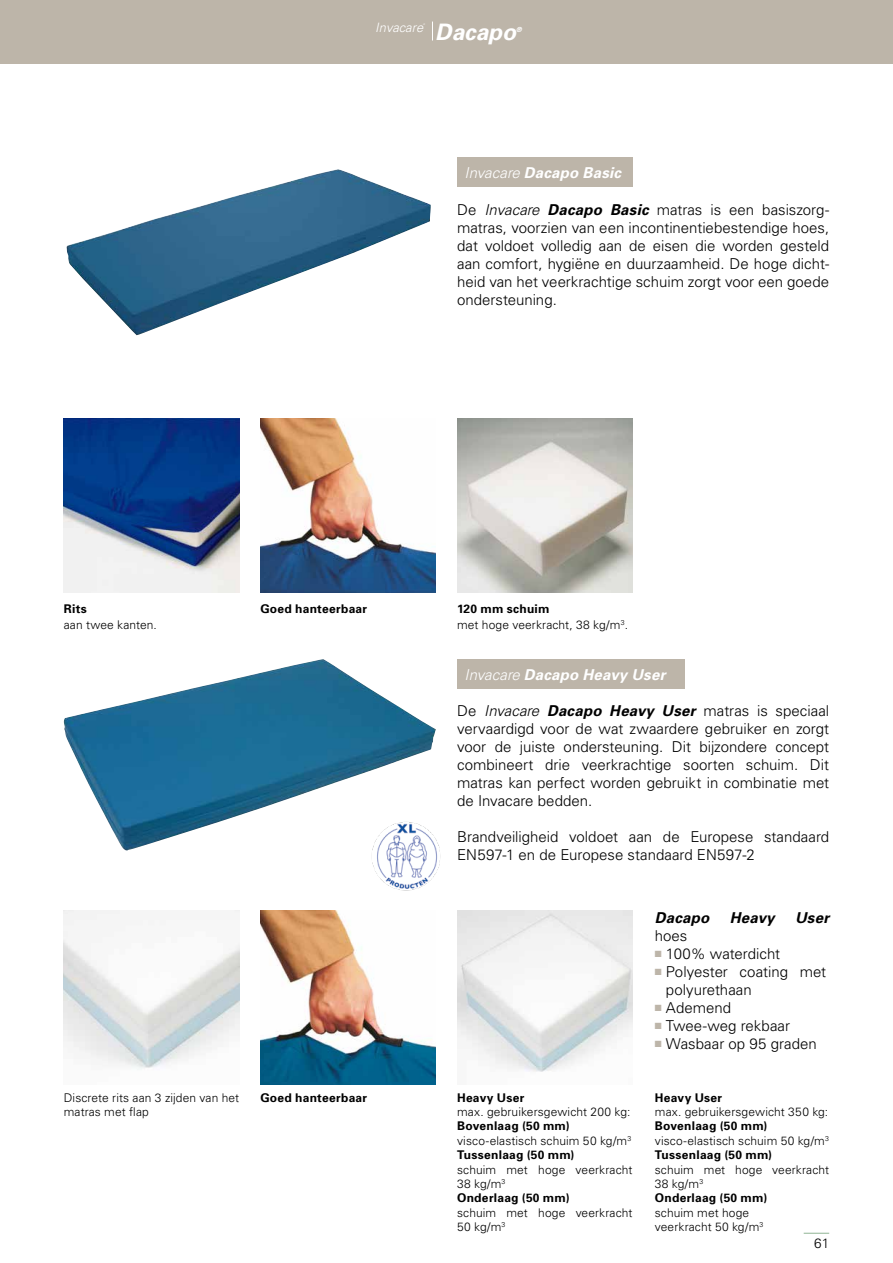
<style>
.page{position:relative;width:893px;height:1263px;background:#fff}
.page>*{position:absolute;margin:0;border:0;box-sizing:border-box;transform-origin:0 0}
.t1{font:italic 700 22.65px "Univers";color:#fff}
.t2{font:300 15px/18px "Univers";color:#000;text-align:justify}
.t3{font:italic 700 15px "Univers";letter-spacing:.015em;color:#fff}
.t4{font:italic 700 15px "Univers";letter-spacing:.015em;color:#000}
.t5{font:300 13.5px "Univers";color:#000}
.t6{font:italic 300 12.9px "Univers";color:#fff}
.t7{font:300 12px/14.4px "Univers";letter-spacing:.01em;color:#000}
.t8{font:700 12px/14.4px "Univers";letter-spacing:.02em;color:#000}
.t9{font:italic 700 7.05px "Univers";color:#fff}
.t10{font:italic 300 2.25px "Univers";color:#fff}
.s1{font-weight:300}
.s2{font-style:italic}
.s3{font-weight:700;font-style:italic}
.s4{font-weight:700}
.s5{color:#bdb5a9}
</style>
<div class="page">
<img style="left:66px;top:169px;width:365px;height:166px">
<div style="left:0;top:0;width:893px;height:64px;background:#bdb5a9"></div>
<div style="left:457px;top:157px;width:176px;height:30px;background:#bdb5a9"></div>
<img style="left:64px;top:659px;width:372px;height:192px">
<div style="left:457px;top:659px;width:228px;height:30px;background:#bdb5a9"></div>
<svg style="left:432px;top:22px;width:1px;height:19px"></svg>
<img style="left:370px;top:819px;width:71px;height:72px">
<img style="left:64px;top:418px;width:175px;height:174px">
<img style="left:260px;top:418px;width:176px;height:174px">
<img style="left:457px;top:418px;width:175px;height:174px">
<img style="left:64px;top:910px;width:175px;height:160px">
<img style="left:260px;top:910px;width:176px;height:175px">
<img style="left:457px;top:910px;width:175px;height:162px">
<svg style="left:804px;top:1233px;width:25px;height:1px"></svg>
<p class="t6" style="left:375px;top:19px;width:49px">Invacare</p>
<p class="t10" style="left:423px;top:23px;width:3px">®</p>
<h1 class="t1" style="left:435px;top:19px;width:82px">Dacapo</h1>
<p class="t9" style="left:516px;top:25px;width:7px">®</p>
<p class="t3" style="left:465px;top:164px;width:158px"><span class="s1">Invacare</span> Dacapo Basic</p>
<p class="t2" style="left:457px;top:200px;width:374px">De <span class="s2">Invacare</span> <span class="s3">Dacapo Basic</span> matras is een basiszorg&shy;matras, voorzien van een incontinentiebestendige hoes, dat voldoet volledig aan de eisen die worden gesteld aan comfort, hygiëne en duurzaamheid. De hoge dicht&shy;heid van het veerkrachtige schuim zorgt voor een goede ondersteuning.</p>
<p class="t8" style="left:64px;top:601px;width:24px">Rits</p>
<p class="t8" style="left:260px;top:601px;width:108px">Goed hanteerbaar</p>
<p class="t7" style="left:64px;top:617px;width:95px">aan twee kanten.</p>
<p class="t7" style="left:64px;top:1090px;width:177px">Discrete rits aan 3 zijden van het</p>
<p class="t8" style="left:260px;top:1090px;width:108px">Goed hanteerbaar</p>
<p class="t7" style="left:64px;top:1104px;width:87px">matras met flap</p>
<p class="t7" style="left:457px;top:600px;width:173px;line-height:16.5px"><span class="s4">120 mm schuim<br></span>met hoge veerkracht, 38 kg/m<sup>3</sup>.</p>
<p class="t3" style="left:465px;top:665px;width:202px"><span class="s1">Invacare</span> Dacapo Heavy User</p>
<p class="t2" style="left:457px;top:702px;width:374px">De <span class="s2">Invacare</span> <span class="s3">Dacapo Heavy User</span> matras is speciaal vervaardigd voor de wat zwaardere gebruiker en zorgt voor de juiste ondersteuning. Dit bijzondere concept combineert drie veerkrachtige soorten schuim. Dit matras kan perfect worden gebruikt in combinatie met de Invacare bedden.</p>
<p class="t2" style="left:457px;top:828px;width:374px">Brandveiligheid voldoet aan de Europese standaard<br>EN597-1 en de Europese standaard EN597-2</p>
<p class="t8" style="left:457px;top:1090px;width:69px">Heavy User</p>
<p class="t7" style="left:457px;top:1104px;width:175px">max. gebruikersgewicht 200 kg:</p>
<p class="t8" style="left:457px;top:1118px;width:176px">Bovenlaag (50 mm) <span class="s1">visco-elastisch schuim 50 kg/m</span><sup>3<br></sup>Tussenlaag (50 mm)</p>
<p class="t7" style="left:457px;top:1162px;width:177px">schuim met hoge veerkracht<br>38 kg/m<sup>3<br></sup><span class="s4">Onderlaag (50 mm)</span></p>
<p class="t7" style="left:457px;top:1205px;width:177px">schuim met hoge veerkracht<br>50 kg/m<sup>3</sup></p>
<p class="t4" style="left:655px;top:908px;width:56px">Dacapo</p>
<p class="t4" style="left:730px;top:908px;width:46px">Heavy</p>
<p class="t4" style="left:795px;top:908px;width:36px">User</p>
<p class="t2" style="left:655px;top:926px;width:34px">hoes</p>
<p class="t2" style="left:655px;top:944px;width:127px"><span class="s5">■</span> 100% waterdicht</p>
<p class="t2" style="left:666px;top:962px;width:162px;text-indent:-11px"><span class="s5">■</span> Polyester coating met polyurethaan</p>
<p class="t2" style="left:655px;top:998px;width:78px"><span class="s5">■</span> Ademend</p>
<p class="t2" style="left:655px;top:1016px;width:137px"><span class="s5">■</span> Twee-weg rekbaar</p>
<p class="t2" style="left:655px;top:1034px;width:163px"><span class="s5">■</span> Wasbaar op 95 graden</p>
<p class="t8" style="left:655px;top:1090px;width:69px">Heavy User</p>
<p class="t7" style="left:655px;top:1104px;width:175px">max. gebruikersgewicht 350 kg:</p>
<p class="t8" style="left:655px;top:1118px;width:176px">Bovenlaag (50 mm) <span class="s1">visco-elastisch schuim 50 kg/m</span><sup>3<br></sup>Tussenlaag (50 mm)</p>
<p class="t7" style="left:655px;top:1162px;width:176px">schuim met hoge veerkracht<br>38 kg/m<sup>3<br></sup><span class="s4">Onderlaag (50 mm)</span></p>
<p class="t7" style="left:655px;top:1205px;width:110px">schuim met hoge veerkracht 50 kg/m<sup>3</sup></p>
<p class="t5" style="left:814px;top:1235px;width:17px">61</p>
</div>
